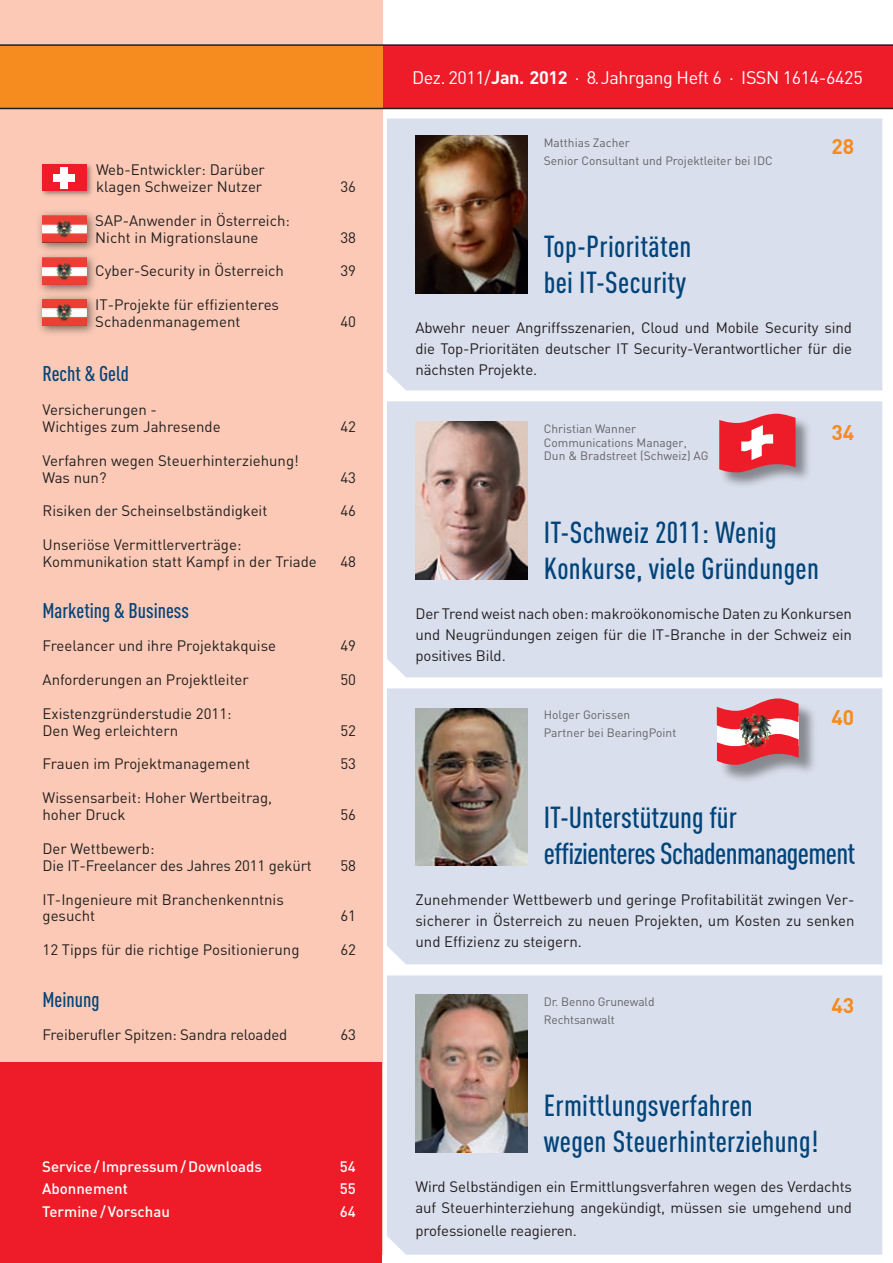
<style>
.page{position:relative;width:893px;height:1263px;background:#fff}
.page>*{position:absolute;margin:0;border:0;box-sizing:border-box;transform-origin:0 0}
.t1{font:500 30px/36px "DIN Cond";letter-spacing:.01em;color:#00447b}
.t2{font:500 30px/36px "DIN Cond";letter-spacing:-.02em;color:#00447b}
.t3{font:500 21px "DIN Cond";color:#00447b}
.t4{font:700 21px "DIN";color:#f68b1f}
.t5{font:18px "DIN";letter-spacing:-.02em;color:#fff}
.t6{font:15px/16.8px "DIN";color:#231f20}
.t7{font:500 15px "DIN";color:#fff}
.t8{font:12px/18px "DIN";color:#636366}
.s1{font-weight:700}
</style>
<div class="page">
<div style="left:387px;top:688px;width:495px;height:276px;background:#d9dfec"></div>
<div style="left:0;top:0;width:383px;height:1254px;background:#fbc9b5"></div>
<div style="left:382px;top:45px;width:511px;height:64px;background:#ee1c28"></div>
<div style="left:0;top:45px;width:383px;height:64px;background:#f68b1f"></div>
<hr style="left:0;top:108px;width:893px;height:1px;background:#231f20">
<div style="left:0;top:1062px;width:382px;height:201px;background:#ee1c28"></div>
<hr style="left:0;top:44px;width:893px;height:2px;background:#231f20">
<div style="left:387px;top:119px;width:495px;height:271px;background:#d9dfec"></div>
<div style="left:387px;top:975px;width:495px;height:280px;background:#d9dfec"></div>
<div style="left:387px;top:401px;width:495px;height:276px;background:#d9dfec"></div>
<img style="left:415px;top:422px;width:113px;height:157px">
<img style="left:415px;top:708px;width:113px;height:157px">
<div style="left:36px;top:209px;width:62px;height:45px;background:#231f20;opacity:.6"></div>
<img style="left:43px;top:216px;width:44px;height:27px">
<div style="left:36px;top:251px;width:62px;height:45px;background:#231f20;opacity:.6"></div>
<img style="left:43px;top:258px;width:44px;height:27px">
<img style="left:415px;top:136px;width:113px;height:157px">
<img style="left:415px;top:995px;width:113px;height:157px">
<div style="left:718px;top:700px;width:100px;height:84px;background:#231f20;opacity:.45"></div>
<img style="left:717px;top:698px;width:82px;height:67px">
<div style="left:39px;top:162px;width:55px;height:37px;background:#231f20;opacity:.47"></div>
<div style="left:43px;top:165px;width:44px;height:26px;background:#ee1c28"></div>
<div style="left:60px;top:167px;width:8px;height:22px;background:#fff"></div>
<div style="left:54px;top:174px;width:21px;height:8px;background:#fff"></div>
<div style="left:36px;top:292px;width:62px;height:46px;background:#231f20;opacity:.6"></div>
<img style="left:43px;top:299px;width:44px;height:27px">
<div style="left:719px;top:413px;width:95px;height:78px;background:#231f20;opacity:.47"></div>
<svg style="left:719px;top:414px;width:76px;height:58px;background:#e74d58"></svg>
<p class="t6" style="left:96px;top:161px;width:170px">Web-Entwickler: Darüber klagen Schweizer Nutzer</p>
<p class="t6" style="left:95px;top:212px;width:196px">SAP-Anwender in Österreich:<br>Nicht in Migrationslaune</p>
<p class="t6" style="left:340px;top:178px;width:17px">36</p>
<p class="t6" style="left:341px;top:228px;width:17px">38</p>
<p class="t6" style="left:95px;top:262px;width:190px">Cyber-Security in Österreich</p>
<p class="t6" style="left:340px;top:262px;width:17px">39</p>
<p class="t6" style="left:95px;top:296px;width:185px">IT-Projekte für effizienteres<br>Schadenmanagement</p>
<p class="t6" style="left:340px;top:313px;width:17px">40</p>
<h2 class="t3" style="left:43px;top:361px;width:88px">Recht &amp; Geld</h2>
<p class="t6" style="left:43px;top:401px;width:180px">Versicherungen -<br>Wichtiges zum Jahresende</p>
<p class="t6" style="left:43px;top:452px;width:258px">Verfahren wegen Steuerhinterziehung!<br>Was nun?</p>
<p class="t6" style="left:340px;top:418px;width:17px">42</p>
<p class="t6" style="left:340px;top:468px;width:17px">43</p>
<p class="t6" style="left:43px;top:502px;width:226px">Risiken der Scheinselbständigkeit</p>
<p class="t6" style="left:341px;top:502px;width:17px">46</p>
<p class="t6" style="left:43px;top:536px;width:276px">Unseriöse Vermittlerverträge:<br>Kommunikation statt Kampf in der Triade</p>
<p class="t6" style="left:341px;top:553px;width:17px">48</p>
<h2 class="t3" style="left:43px;top:598px;width:148px">Marketing &amp; Business</h2>
<p class="t6" style="left:43px;top:637px;width:235px">Freelancer und ihre Projektakquise</p>
<p class="t6" style="left:341px;top:637px;width:17px">49</p>
<p class="t6" style="left:43px;top:671px;width:208px">Anforderungen an Projektleiter</p>
<p class="t6" style="left:341px;top:671px;width:17px">50</p>
<p class="t6" style="left:43px;top:705px;width:191px">Existenzgründerstudie 2011:<br>Den Weg erleichtern</p>
<p class="t6" style="left:340px;top:722px;width:17px">52</p>
<p class="t6" style="left:43px;top:755px;width:209px">Frauen im Projektmanagement</p>
<p class="t6" style="left:341px;top:755px;width:17px">53</p>
<p class="t6" style="left:43px;top:789px;width:231px">Wissensarbeit: Hoher Wertbeitrag, hoher Druck</p>
<p class="t6" style="left:341px;top:806px;width:17px">56</p>
<p class="t6" style="left:43px;top:840px;width:271px">Der Wettbewerb:<br>Die IT-Freelancer des Jahres 2011 gekürt</p>
<p class="t6" style="left:43px;top:890px;width:243px">IT-Ingenieure mit Branchenkenntnis gesucht</p>
<p class="t6" style="left:340px;top:857px;width:17px">58</p>
<p class="t6" style="left:340px;top:907px;width:17px">61</p>
<p class="t6" style="left:43px;top:941px;width:258px">12 Tipps für die richtige Positionierung</p>
<p class="t6" style="left:341px;top:941px;width:17px">62</p>
<h2 class="t3" style="left:43px;top:986px;width:59px">Meinung</h2>
<p class="t6" style="left:43px;top:1026px;width:246px">Freiberufler Spitzen: Sandra reloaded</p>
<p class="t6" style="left:341px;top:1026px;width:17px">63</p>
<p class="t7" style="left:42px;top:1157px;width:221px">Service /Impressum/Downloads</p>
<p class="t7" style="left:340px;top:1157px;width:17px">54</p>
<p class="t7" style="left:42px;top:1179px;width:87px">Abonnement</p>
<p class="t7" style="left:340px;top:1179px;width:17px">55</p>
<p class="t7" style="left:42px;top:1202px;width:129px">Termine /Vorschau</p>
<p class="t7" style="left:340px;top:1202px;width:17px">64</p>
<p class="t5" style="left:412px;top:66px;width:452px">Dez. 2011/<span class="s1">Jan. 2012</span> · 8. Jahrgang Heft 6 · ISSN 1614-6425</p>
<p class="t8" style="left:544px;top:134px;width:230px">Matthias Zacher<br>Senior Consultant und Projektleiter bei IDC</p>
<h2 class="t4" style="left:831px;top:133px;width:24px">28</h2>
<h1 class="t1" style="left:544px;top:228px;width:149px">Top-Prioritäten bei IT-Security</h1>
<p class="t6" style="left:415px;top:317px;width:438px;line-height:21px;text-align:justify">Abwehr neuer Angriffsszenarien, Cloud und Mobile Security sind die Top-Prioritäten deutscher IT Security-Verantwortlicher für die nächsten Projekte.</p>
<p class="t8" style="left:544px;top:422px;width:166px;line-height:13.5px">Christian Wanner<br>Communications Manager,<br>Dun &amp; Bradstreet (Schweiz) AG</p>
<h2 class="t4" style="left:831px;top:419px;width:24px">34</h2>
<h1 class="t1" style="left:544px;top:514px;width:277px">IT-Schweiz 2011: Wenig<br>Konkurse, viele Gründungen</h1>
<p class="t6" style="left:415px;top:603px;width:438px;line-height:21px;text-align:justify">Der Trend weist nach oben: makroökonomische Daten zu Konkursen und Neugründungen zeigen für die IT-Branche in der Schweiz ein positives Bild.</p>
<p class="t8" style="left:544px;top:705px;width:134px">Holger Gorissen<br>Partner bei BearingPoint</p>
<h2 class="t4" style="left:831px;top:703px;width:24px">40</h2>
<h1 class="t2" style="left:544px;top:799px;width:313px">IT-Unterstützung für effizienteres Schadenmanagement</h1>
<p class="t6" style="left:415px;top:889px;width:440px;line-height:21px;text-align:justify">Zunehmender Wettbewerb und geringe Profitabilität zwingen Ver&shy;sicherer in Österreich zu neuen Projekten, um Kosten zu senken und Effizienz zu steigern.</p>
<p class="t8" style="left:544px;top:993px;width:112px">Dr. Benno Grunewald<br>Rechtsanwalt</p>
<h2 class="t4" style="left:831px;top:991px;width:24px">43</h2>
<h1 class="t1" style="left:544px;top:1086px;width:276px">Ermittlungsverfahren wegen Steuerhinterziehung!</h1>
<p class="t6" style="left:415px;top:1176px;width:438px;line-height:21px">Wird Selbständigen ein Ermittlungsverfahren wegen des Verdachts auf Steuerhinterziehung angekündigt, müssen sie umgehend und</p>
<p class="t6" style="left:415px;top:1222px;width:163px">professionelle reagieren.</p>
</div>
